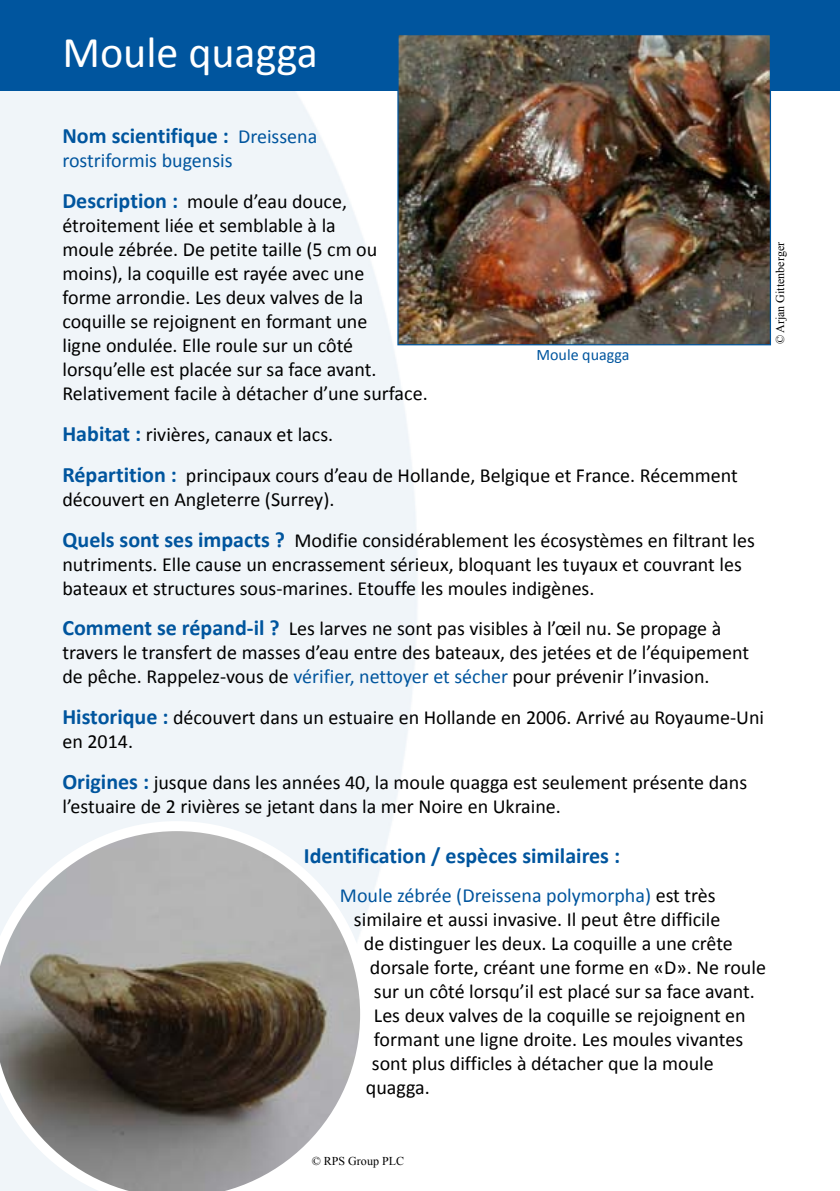
<style>
.page{position:relative;width:840px;height:1191px;background:#fff}
.page>*{position:absolute;margin:0;border:0;box-sizing:border-box;transform-origin:0 0}
.t1{font:44px "Calibri";color:#fff}
.t2{font:700 22px "Calibri";color:#00559e}
.t3{font:20px/24px "Calibri";color:#000}
.t4{font:20px/40.8px "Calibri";color:#00559e}
.t5{font:16px "Calibri";color:#00559e}
.t6{font:12px "Times New Roman";color:#000}
.s1{font-weight:400;font-size:20px}
.s2{font-weight:700;font-size:22px}
.s3{color:#000}
.s4{font-weight:700;font-size:22px;color:#00559e}
.s5{color:#00559e}
</style>
<div class="page">
<img style="left:0;top:91px;width:772px;height:810px">
<div style="left:0;top:0;width:839px;height:91px;background:#00559e"></div>
<svg style="left:0;top:821px;width:370px;height:370px"></svg>
<img style="left:399px;top:36px;width:369px;height:307px">
<div style="left:397px;top:34px;width:373px;height:311px;border:1px solid #00559e"></div>
<h1 class="t1" style="left:62px;top:25px;width:257px">Moule quagga</h1>
<p class="t2" style="left:62px;top:122px;width:256px">Nom scientifique : <span class="s1">Dreissena</span></p>
<p class="t4" style="left:62px;top:140px;width:286px">rostriformis bugensis<br><span class="s2">Description :</span> <span class="s3">moule d’eau douce,</span></p>
<p class="t3" style="left:62px;top:213px;width:366px">étroitement liée et semblable à la<br>moule zébrée. De petite taille (5 cm ou moins), la coquille est rayée avec une<br>forme arrondie. Les deux valves de la coquille se rejoignent en formant une<br>ligne ondulée. Elle roule sur un côté lorsqu’elle est placée sur sa face avant.<br>Relativement facile à détacher d’une surface.</p>
<p class="t3" style="left:62px;top:414px;width:676px;line-height:40.8px"><span class="s4">Habitat :</span> rivières, canaux et lacs.<br><span class="s4">Répartition :</span> principaux cours d’eau de Hollande, Belgique et France. Récemment</p>
<p class="t3" style="left:62px;top:479px;width:693px;line-height:40.8px">découvert en Angleterre (Surrey).<br><span class="s4">Quels sont ses impacts ?</span> Modifie considérablement les écosystèmes en filtrant les</p>
<p class="t3" style="left:62px;top:552px;width:680px">nutriments. Elle cause un encrassement sérieux, bloquant les tuyaux et couvrant les bateaux et structures sous-marines. Etouffe les moules indigènes.</p>
<p class="t3" style="left:62px;top:617px;width:688px"><span class="s4">Comment se répand-il ?</span> Les larves ne sont pas visibles à l’œil nu. Se propage à travers le transfert de masses d’eau entre des bateaux, des jetées et de l’équipement de pêche. Rappelez-vous de <span class="s5">vérifier, nettoyer et sécher</span> pour prévenir l’invasion.</p>
<p class="t3" style="left:62px;top:705px;width:702px"><span class="s4">Historique :</span> découvert dans un estuaire en Hollande en 2006. Arrivé au Royaume-Uni en 2014.</p>
<p class="t3" style="left:62px;top:770px;width:686px"><span class="s4">Origines :</span> jusque dans les années 40, la moule quagga est seulement présente dans l’estuaire de 2 rivières se jetant dans la mer Noire en Ukraine.</p>
<p class="t2" style="left:304px;top:842px;width:317px">Identification / espèces similaires :</p>
<p class="t4" style="left:340px;top:875px;width:377px">Moule zébrée (Dreissena polymorpha) <span class="s3">est très</span></p>
<p class="t3" style="left:354px;top:907px;width:367px">similaire et aussi invasive. Il peut être difficile</p>
<p class="t3" style="left:364px;top:931px;width:370px">de distinguer les deux. La coquille a une crête</p>
<p class="t3" style="left:370px;top:955px;width:397px">dorsale forte, créant une forme en «D». Ne roule</p>
<p class="t3" style="left:374px;top:979px;width:382px">sur un côté lorsqu’il est placé sur sa face avant.</p>
<p class="t3" style="left:374px;top:1003px;width:373px">Les deux valves de la coquille se rejoignent en</p>
<p class="t3" style="left:374px;top:1027px;width:370px">formant une ligne droite. Les moules vivantes</p>
<p class="t3" style="left:372px;top:1051px;width:343px">sont plus difficles à détacher que la moule</p>
<p class="t3" style="left:366px;top:1075px;width:65px">quagga.</p>
<p class="t5" style="left:536px;top:345px;width:94px">Moule quagga</p>
<p class="t6" style="left:771px;top:344px;width:104px;rotate:-90deg">© Arjan Gittenberger</p>
<p class="t6" style="left:311px;top:1153px;width:94px">© RPS Group PLC</p>
</div>
